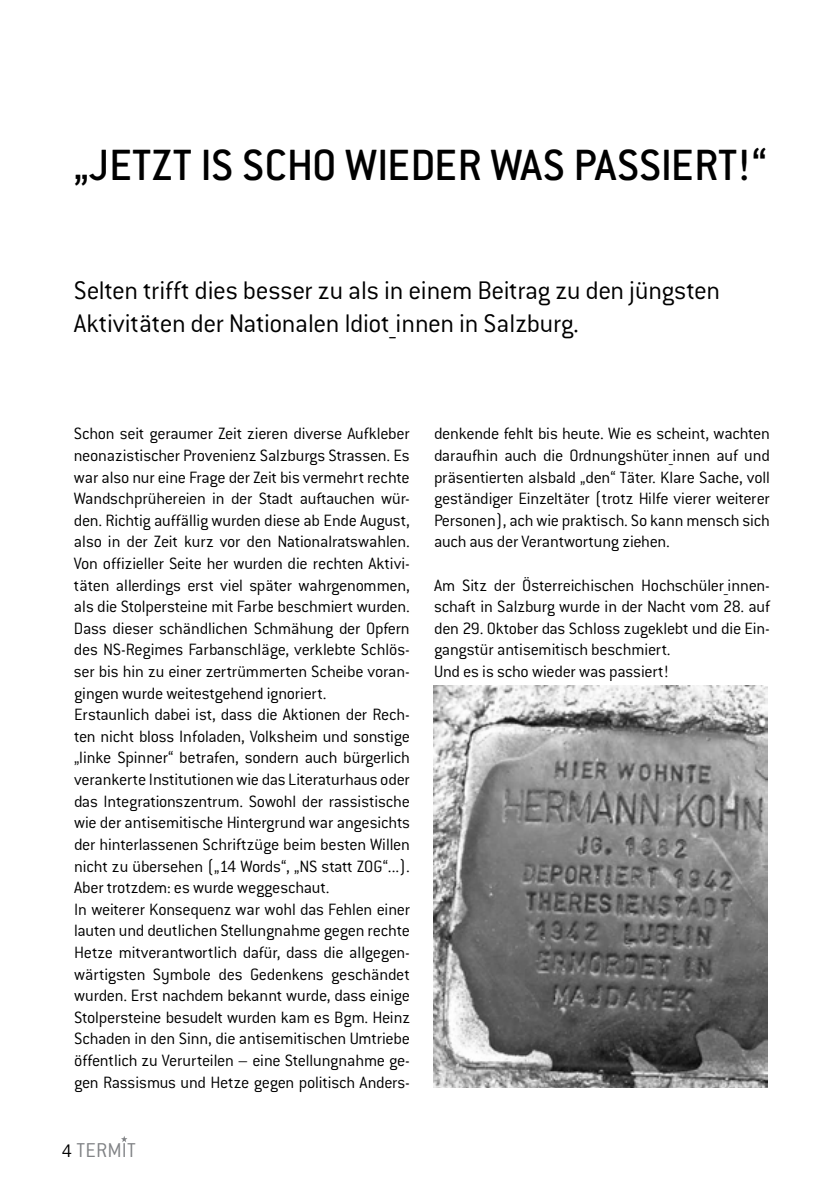
<style>
.page{position:relative;width:840px;height:1191px;background:#fff}
.page>*{position:absolute;margin:0;border:0;box-sizing:border-box;transform-origin:0 0}
.t1{font:500 48px "Conduit ITC";color:#000}
.t2{font:300 28px/33.6px "Conduit ITC";letter-spacing:-.015em;color:#000}
.t3{font:300 22px "Conduit ITC";letter-spacing:.005em;color:#808285}
.t4{font:300 18px/21.6px "Conduit ITC";letter-spacing:-.015em;color:#000}
.s1{font-size:20px;color:#000}
</style>
<div class="page">
<svg style="left:121px;top:1136px;width:6px;height:6px"></svg>
<img style="left:433px;top:685px;width:334px;height:402px">
<h1 class="t1" style="left:74px;top:136px;width:694px">„JETZT IS SCHO WIEDER WAS PASSIERT!“</h1>
<h2 class="t2" style="left:74px;top:272px;width:647px">Selten trifft dies besser zu als in einem Beitrag zu den jüngsten<br>Aktivitäten der Nationalen Idiot_innen in Salzburg.</h2>
<p class="t4" style="left:74px;top:422px;width:337px">Schon seit geraumer Zeit zieren diverse Aufkleber neonazistischer Provenienz Salzburgs Strassen. Es war also nur eine Frage der Zeit bis vermehrt rechte Wandschprühereien in der Stadt auftauchen wür&shy;den. Richtig auffällig wurden diese ab Ende August, also in der Zeit kurz vor den Nationalratswahlen.<br>Von offizieller Seite her wurden die rechten Aktivi&shy;täten allerdings erst viel später wahrgenommen, als die Stolpersteine mit Farbe beschmiert wurden.<br>Dass dieser schändlichen Schmähung der Opfern des NS-Regimes Farbanschläge, verklebte Schlös&shy;ser bis hin zu einer zertrümmerten Scheibe voran&shy;gingen wurde weitestgehend ignoriert.<br>Erstaunlich dabei ist, dass die Aktionen der Rech&shy;ten nicht bloss I nfoladen, Volksheim und sonstige „linke Spinner“ betrafen, sondern auch bürgerlich verankerte Institutionen wie das Literaturhaus oder das I ntegrationszentrum. Sowohl der rassistische wie der antisemitische Hintergrund war angesichts der hinterlassenen Schriftzüge beim besten Willen nicht zu übersehen („14 Words“, „NS statt ZOG“...).<br>Aber trotzdem: es wurde weggeschaut.<br>I n weiterer Konsequenz war wohl das Fehlen einer lauten und deutlichen Stellungnahme gegen rechte Hetze mitverantwortlich dafür, dass die allgegen&shy;wärtigsten Symbole des Gedenkens geschändet wurden. Erst nachdem bekannt wurde, dass einige Stolpersteine besudelt wurden kam es Bgm. Heinz Schaden in den Sinn, die antisemitischen Umtriebe öffentlich zu Verurteilen – eine Stellungnahme ge&shy;gen Rassismus und Hetze gegen politisch Anders-</p>
<p class="t4" style="left:434px;top:422px;width:337px;text-align:justify">denkende fehlt bis heute. Wie es scheint, wachten daraufhin auch die Ordnungshüter_innen auf und präsentierten alsbald „den“ Täter. Klare Sache, voll geständiger Einzeltäter (trotz Hilfe vierer weiterer Personen), ach wie praktisch. So kann mensch sich auch aus der Verantwortung ziehen.</p>
<p class="t4" style="left:434px;top:573px;width:337px">Am Sitz der Österreichischen Hochschüler_innen&shy;schaft in Salzburg wurde in der Nacht vom 28. auf den 29. Oktober das Schloss zugeklebt und die Ein&shy;gangstür antisemitisch beschmiert.<br>Und es is scho wieder was passiert!</p>
<p class="t3" style="left:62px;top:1136px;width:73px"><span class="s1">4</span> Termit</p>
</div>
